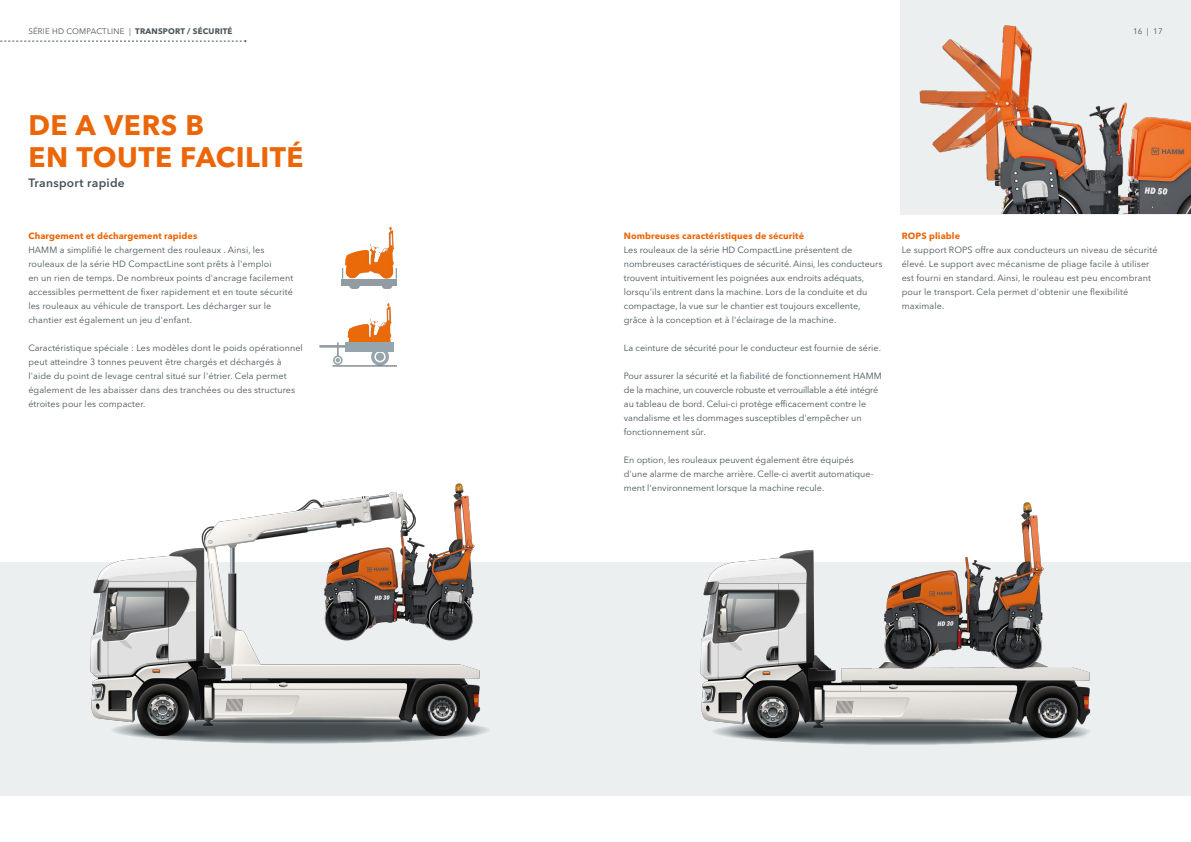
<style>
.page{position:relative;width:1191px;height:842px;background:#fff}
.page>*{position:absolute;margin:0;border:0;box-sizing:border-box;transform-origin:0 0}
.t1{font:700 28px/32px "Avenir Next LT Pro";letter-spacing:.015em;color:#ec6608}
.t2{font:600 12px "Avenir Next LT Pro";letter-spacing:.02em;color:#485358}
.t3{font:9px/14px "Avenir Next LT Pro";color:#485358}
.t4{font:700 9px "Avenir Next LT Pro";letter-spacing:.01em;color:#ec6608}
.t5{font:8px "Avenir Next LT Pro";letter-spacing:.02em;color:#485358}
.s1{font-weight:700}
</style>
<div class="page">
<div style="left:0;top:562px;width:1191px;height:234px;background:#eceff0"></div>
<img style="left:374px;top:303px;width:14px;height:32px">
<svg style="left:369px;top:352px;width:22px;height:14px"></svg>
<div style="left:345px;top:342px;width:49px;height:10px;background:#96a4ad"></div>
<hr style="left:319px;top:345px;width:26px;height:3px;background:#919ba1">
<svg style="left:332px;top:342px;width:12px;height:24px"></svg>
<hr style="left:332px;top:366px;width:65px;height:1px;background:#485358">
<div style="left:342px;top:279px;width:55px;height:6px;background:#919ba1"></div>
<div style="left:349px;top:282px;width:11px;height:7px;background:#919ba1;border-radius:3px"></div>
<div style="left:382px;top:282px;width:10px;height:7px;background:#919ba1;border-radius:3px"></div>
<img style="left:374px;top:227px;width:16px;height:35px">
<img style="left:900px;top:0;width:291px;height:214px">
<img style="left:700px;top:559px;width:391px;height:186px">
<img style="left:768px;top:502px;width:323px;height:210px">
<svg style="left:725px;top:737px;width:14px;height:2px"></svg>
<svg style="left:1064px;top:734px;width:24px;height:5px"></svg>
<img style="left:90px;top:493px;width:390px;height:233px">
<svg style="left:110px;top:717px;width:381px;height:27px;background:#606669"></svg>
<svg style="left:711px;top:718px;width:381px;height:27px;background:#616669"></svg>
<svg style="left:0;top:40px;width:246px;height:2px"></svg>
<p class="t5" style="left:28px;top:27px;width:206px">SÉRIE HD COMPACTLINE | <span class="s1">TRANSPORT / SÉCURITÉ</span></p>
<h1 class="t1" style="left:28px;top:108px;width:276px">DE A VERS B<br>EN TOUTE FACILITÉ</h1>
<h2 class="t2" style="left:28px;top:175px;width:98px">Transport rapide</h2>
<p class="t4" style="left:28px;top:230px;width:170px">Chargement et déchargement rapides</p>
<p class="t3" style="left:28px;top:243px;width:266px">HAMM a simplifié le chargement des rouleaux . Ainsi, les rouleaux de la série HD CompactLine sont prêts à l'emploi<br>en un rien de temps. De nombreux points d'ancrage facilement accessibles permettent de fixer rapidement et en toute sécurité les rouleaux au véhicule de transport. Les décharger sur le chantier est également un jeu d'enfant.</p>
<p class="t3" style="left:28px;top:341px;width:276px">Caractéristique spéciale : Les modèles dont le poids opérationnel peut atteindre 3 tonnes peuvent être chargés et déchargés à l'aide du point de levage central situé sur l'étrier. Cela permet également de les abaisser dans des tranchées ou des structures étroites pour les compacter.</p>
<p class="t5" style="left:1133px;top:27px;width:31px">16 | 17</p>
<p class="t4" style="left:624px;top:230px;width:182px">Nombreuses caractéristiques de sécurité</p>
<p class="t3" style="left:624px;top:243px;width:260px">Les rouleaux de la série HD CompactLine présentent de nombreuses caractéristiques de sécurité. Ainsi, les conducteurs trouvent intuitivement les poignées aux endroits adéquats, lorsqu'ils entrent dans la machine. Lors de la conduite et du compactage, la vue sur le chantier est toujours excellente, grâce à la conception et à l'éclairage de la machine.</p>
<p class="t3" style="left:624px;top:341px;width:259px">La ceinture de sécurité pour le conducteur est fournie de série.</p>
<p class="t3" style="left:624px;top:369px;width:259px">Pour assurer la sécurité et la fiabilité de fonctionnement HAMM de la machine, un couvercle robuste et verrouillable a été intégré au tableau de bord. Celui-ci protège efficacement contre le vandalisme et les dommages susceptibles d'empêcher un fonctionnement sûr.</p>
<p class="t3" style="left:624px;top:453px;width:251px">En option, les rouleaux peuvent également être équipés d'une alarme de marche arrière. Celle-ci avertit automatique&shy;ment l'environnement lorsque la machine recule.</p>
<p class="t4" style="left:901px;top:230px;width:60px">ROPS pliable</p>
<p class="t3" style="left:901px;top:243px;width:257px">Le support ROPS offre aux conducteurs un niveau de sécurité élevé. Le support avec mécanisme de pliage facile à utiliser est fourni en standard. Ainsi, le rouleau est peu encombrant pour le transport. Cela permet d'obtenir une flexibilité maximale.</p>
</div>
